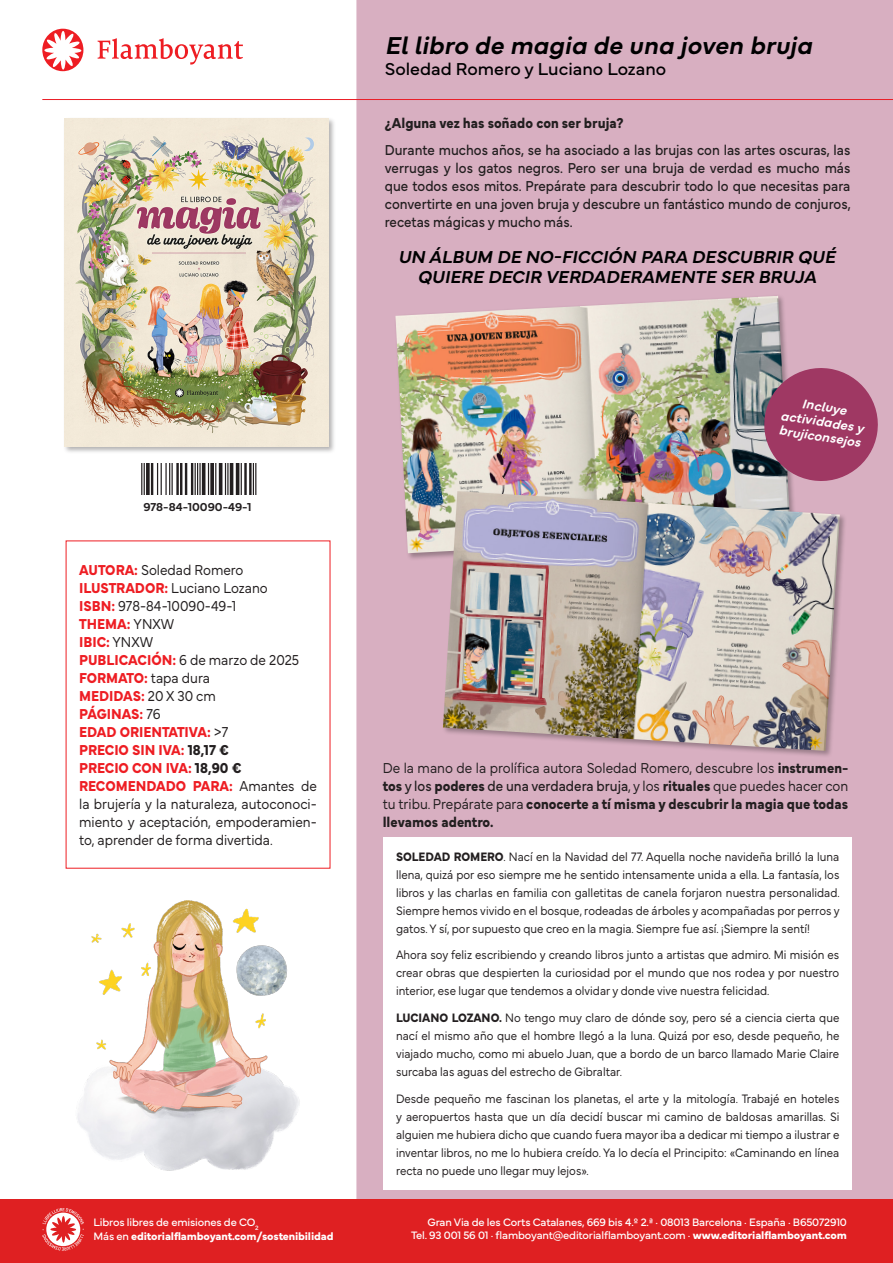
<style>
.page{position:relative;width:893px;height:1263px;background:#fff}
.page>*{position:absolute;margin:0;border:0;box-sizing:border-box;transform-origin:0 0}
.t1{font:italic 600 25.5px "Mundial";color:#000001}
.Text{font:italic 600 18px/19.5px "Mundial";color:#000001;text-align:center}
.t2{font:18px "Mundial";color:#000001}
.TXT_SEGUIT{font:300 15px/18px "Mundial";color:#231f20;text-align:justify;scale:.9 1}
.TXT_SEGUIT-2{font:15px/18px "Mundial";color:#231f20;text-align:justify;scale:.9 1}
.TXT_SEGUIT-3{font:700 15px "Mundial";color:#ee1d23;scale:.9 1}
.TXT_SEGUIT-4{font:700 15px "Mundial";color:#231f20;scale:.9 1}
.SUBTITOL_LLIBRES_PETIT{font:italic 600 13.5px/15px "Mundial";color:#fff;text-align:center}
.t3{font:300 12.75px/18px "Mundial";color:#231f20;text-align:justify;scale:.9 1}
.t4{font:600 12px "Mundial";color:#231f20}
.t5{font:11.25px/13.5px "Mundial";letter-spacing:-.015em;color:#fff;text-align:right}
.t6{font:700 11.25px/14.4px "Mundial";letter-spacing:-.015em;color:#fff}
.s1{font-weight:700;color:#ee1d23}
.s2{font-weight:300;color:#231f20}
.s3{color:#231f20}
.s4{font-weight:400}
.s5{font-weight:700}
</style>
<div class="page">
<div style="left:356px;top:0;width:537px;height:1263px;background:#d8afc1;border:2px solid #d8afc1"></div>
<div style="left:0;top:1199px;width:893px;height:64px;background:#df2022"></div>
<svg style="left:42px;top:29px;width:42px;height:42px"></svg>
<svg style="left:98px;top:38px;width:145px;height:27px"></svg>
<hr style="left:42px;top:99px;width:851px;height:1px;background:#ea1d26">
<svg style="left:42px;top:1208px;width:42px;height:43px"></svg>
<div style="left:383px;top:837px;width:469px;height:352px;background:#fff"></div>
<div style="left:63px;top:117px;width:273px;height:337px;background:#231f20;opacity:.35"></div>
<img style="left:65px;top:118px;width:263px;height:329px">
<hr style="left:144px;top:463px;width:1px;height:32px;background:#231f20">
<hr style="left:141px;top:463px;width:1px;height:32px;background:#231f20">
<svg style="left:146px;top:463px;width:4px;height:32px"></svg>
<hr style="left:151px;top:463px;width:2px;height:32px;background:#231f20">
<hr style="left:172px;top:463px;width:1px;height:32px;background:#231f20">
<hr style="left:169px;top:463px;width:1px;height:32px;background:#231f20">
<hr style="left:165px;top:463px;width:2px;height:32px;background:#231f20">
<hr style="left:161px;top:463px;width:1px;height:32px;background:#231f20">
<hr style="left:157px;top:463px;width:1px;height:32px;background:#231f20">
<hr style="left:191px;top:463px;width:2px;height:32px;background:#231f20">
<hr style="left:185px;top:463px;width:2px;height:32px;background:#231f20">
<hr style="left:180px;top:463px;width:2px;height:32px;background:#231f20">
<hr style="left:176px;top:463px;width:3px;height:32px;background:#231f20">
<hr style="left:199px;top:463px;width:2px;height:32px;background:#231f20">
<hr style="left:197px;top:463px;width:1px;height:32px;background:#231f20">
<hr style="left:195px;top:463px;width:1px;height:32px;background:#231f20">
<hr style="left:202px;top:463px;width:3px;height:32px;background:#231f20">
<hr style="left:208px;top:463px;width:1px;height:32px;background:#231f20">
<svg style="left:210px;top:463px;width:4px;height:32px"></svg>
<hr style="left:215px;top:463px;width:1px;height:32px;background:#231f20">
<hr style="left:219px;top:463px;width:3px;height:32px;background:#231f20">
<hr style="left:227px;top:463px;width:2px;height:32px;background:#231f20">
<hr style="left:225px;top:463px;width:1px;height:32px;background:#231f20">
<hr style="left:236px;top:463px;width:3px;height:32px;background:#231f20">
<hr style="left:230px;top:463px;width:3px;height:32px;background:#231f20">
<hr style="left:241px;top:463px;width:1px;height:32px;background:#231f20">
<hr style="left:249px;top:463px;width:3px;height:32px;background:#231f20">
<hr style="left:244px;top:463px;width:3px;height:32px;background:#231f20">
<hr style="left:255px;top:463px;width:1px;height:32px;background:#231f20">
<hr style="left:253px;top:463px;width:1px;height:32px;background:#231f20">
<img style="left:395px;top:296px;width:395px;height:257px">
<div style="left:442px;top:490px;width:405px;height:268px;background:#231f20;opacity:.35"></div>
<img style="left:443px;top:491px;width:397px;height:260px">
<img style="left:77px;top:900px;width:223px;height:271px">
<svg style="left:759px;top:363px;width:119px;height:121px"></svg>
<p class="t4" style="left:143px;top:498px;width:110px">978-84-10090-49-1</p>
<p class="TXT_SEGUIT" style="left:79px;top:559px;width:184px"><span class="s1">AUTORA:</span> Soledad Romero</p>
<p class="TXT_SEGUIT" style="left:79px;top:577px;width:211px"><span class="s1">ILUSTRADOR:</span> Luciano Lozano</p>
<p class="TXT_SEGUIT" style="left:79px;top:595px;width:176px"><span class="s1">ISBN:</span> 978-84-10090-49-1</p>
<p class="TXT_SEGUIT-3" style="left:79px;top:612px;width:107px">THEMA: <span class="s2">YNXW</span></p>
<p class="TXT_SEGUIT-3" style="left:79px;top:630px;width:84px">IBIC: <span class="s2">YNXW</span></p>
<p class="TXT_SEGUIT" style="left:79px;top:649px;width:246px"><span class="s1">PUBLICACIÓN:</span> 6 de marzo de 2025</p>
<p class="TXT_SEGUIT-3" style="left:79px;top:666px;width:147px">FORMATO: <span class="s2">tapa dura</span></p>
<p class="TXT_SEGUIT-3" style="left:79px;top:684px;width:153px">MEDIDAS: <span class="s2">20 X 30 cm</span></p>
<p class="TXT_SEGUIT-3" style="left:79px;top:702px;width:92px">PÁGINAS: <span class="s2">76</span></p>
<p class="TXT_SEGUIT-3" style="left:79px;top:720px;width:167px">EDAD ORIENTATIVA: <span class="s2">&gt;7</span></p>
<p class="TXT_SEGUIT-3" style="left:79px;top:738px;width:168px">PRECIO SIN IVA: <span class="s3">18,17 €</span></p>
<p class="TXT_SEGUIT-3" style="left:79px;top:756px;width:182px">PRECIO CON IVA: <span class="s3">18,90 €</span></p>
<p class="TXT_SEGUIT" style="left:79px;top:775px;width:266px"><span class="s1">RECOMENDADO PARA:</span> Amantes de la brujería y la naturaleza, autoconoci&shy;miento y aceptación, empoderamien&shy;to, aprender de forma divertida.</p>
<p class="t6" style="left:94px;top:1214px;width:242px"><span class="s4">Libros libres de emisiones de CO</span><sub>2<br></sub><span class="s4">Más en</span> editorialflamboyant.com/sostenibilidad</p>
<p class="t1" style="left:385px;top:25px;width:429px">El libro de magia de una joven bruja</p>
<p class="t2" style="left:385px;top:54px;width:283px">Soledad Romero y Luciano Lozano</p>
<p class="TXT_SEGUIT-4" style="left:385px;top:112px;width:267px">¿Alguna vez has soñado con ser bruja?</p>
<p class="TXT_SEGUIT-2" style="left:385px;top:139px;width:519px">Durante muchos años, se ha asociado a las brujas con las artes oscuras, las verrugas y los gatos negros. Pero ser una bruja de verdad es mucho más que todos esos mitos. Prepárate para descubrir todo lo que necesitas para convertirte en una joven bruja y descubre un fantástico mundo de conjuros, recetas mágicas y mucho más.</p>
<p class="Text" style="left:398px;top:245px;width:439px">UN ÁLBUM DE NO-FICCIÓN PARA DESCUBRIR QUÉ<br>QUIERE DECIR VERDADERAMENTE SER BRUJA</p>
<p class="SUBTITOL_LLIBRES_PETIT" style="left:785px;top:392px;width:86px;rotate:9deg">Incluye actividades y brujiconsejos</p>
<p class="TXT_SEGUIT" style="left:383px;top:757px;width:519px">De la mano de la prolífica autora Soledad Romero, descubre los <span class="s5">instrumen&shy;tos</span> <span class="s4">y los</span> <span class="s5">poderes</span> <span class="s4">de una verdadera bruja</span>, y los <span class="s5">rituales</span> que puedes hacer con tu tribu. Prepárate para <span class="s5">conocerte a tí misma y descubrir la magia que todas llevamos adentro.</span></p>
<p class="t3" style="left:396px;top:846px;width:495px"><span class="s5">SOLEDAD ROMERO</span>. Nací en la Navidad del 77. Aquella noche navideña brilló la luna llena, quizá por eso siempre me he sentido intensamente unida a ella. La fantasía, los libros y las charlas en familia con galletitas de canela forjaron nuestra personalidad.<br>Siempre hemos vivido en el bosque, rodeadas de árboles y acompañadas por perros y gatos. Y sí, por supuesto que creo en la magia. Siempre fue así. ¡Siempre la sentí!</p>
<p class="t3" style="left:396px;top:945px;width:494px">Ahora soy feliz escribiendo y creando libros junto a artistas que admiro. Mi misión es crear obras que despierten la curiosidad por el mundo que nos rodea y por nuestro interior, ese lugar que tendemos a olvidar y donde vive nuestra felicidad.</p>
<p class="t3" style="left:396px;top:1007px;width:494px"><span class="s5">LUCIANO LOZANO.</span> No tengo muy claro de dónde soy, pero sé a ciencia cierta que nací el mismo año que el hombre llegó a la luna. Quizá por eso, desde pequeño, he viajado mucho, como mi abuelo Juan, que a bordo de un barco llamado Marie Claire surcaba las aguas del estrecho de Gibraltar.</p>
<p class="t3" style="left:396px;top:1088px;width:494px">Desde pequeño me fascinan los planetas, el arte y la mitología. Trabajé en hoteles y aeropuertos hasta que un día decidí buscar mi camino de baldosas amarillas. Si alguien me hubiera dicho que cuando fuera mayor iba a dedicar mi tiempo a ilustrar e inventar libros, no me lo hubiera creído. Ya lo decía el Principito: «Caminando en línea recta no puede uno llegar muy lejos».</p>
<p class="t5" style="left:411px;top:1214px;width:437px">Gran Via de les Corts Catalanes, 669 bis 4.º 2.ª · 08013 Barcelona · España · B65072910<br>Tel. 93 001 56 01 · flamboyant@editorialflamboyant.com · <span class="s5">www.editorialflamboyant.com</span></p>
</div>
